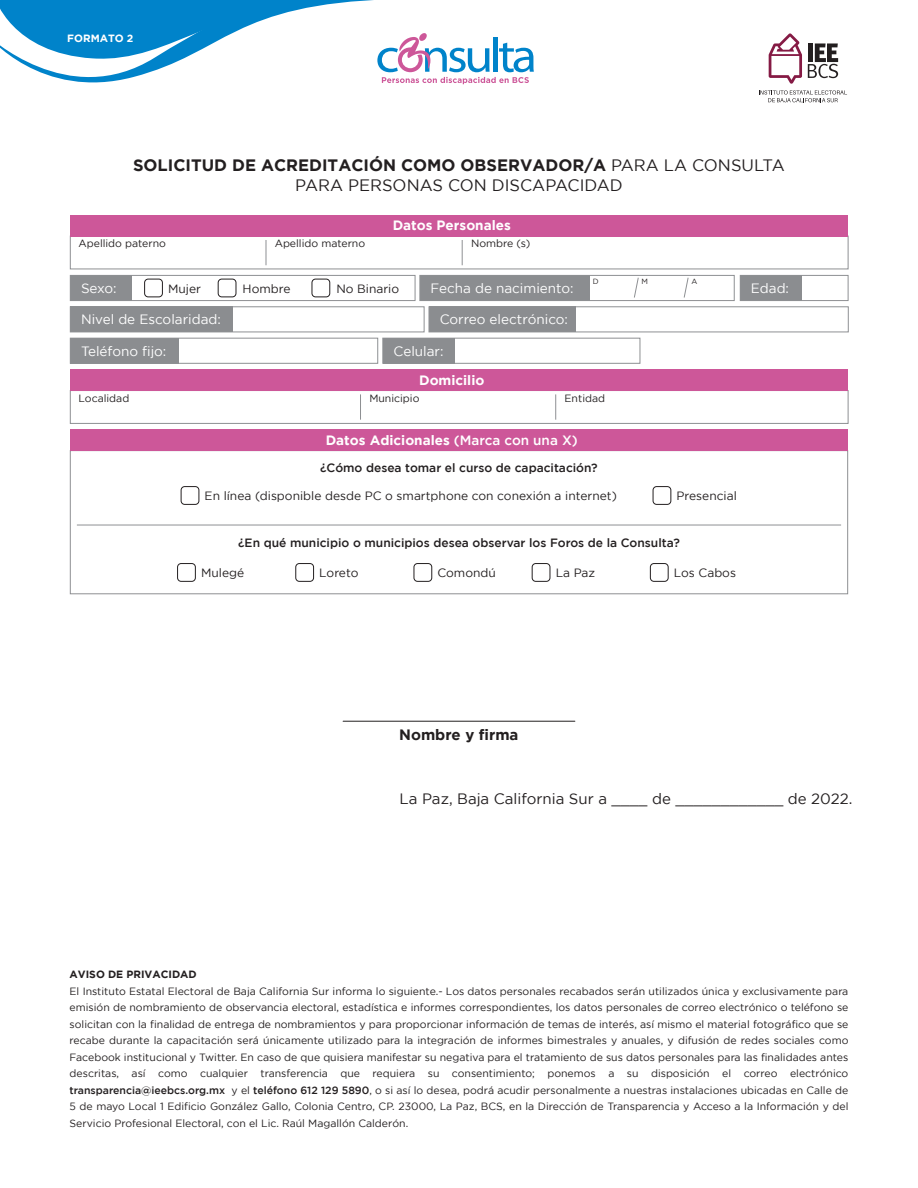
<style>
.page{position:relative;width:918px;height:1188px;background:#fff}
.page>*{position:absolute;margin:0;border:0;box-sizing:border-box;transform-origin:0 0}
.t1{font:16.5px/19.8px "Gotham";color:#231f20;text-align:center}
.t2{font:15px "Gotham";color:#231f20}
.t3{font:700 15px "Gotham";color:#231f20}
.t4{font:13.5px "Gotham";color:#fff}
.t5{font:700 13.5px "Gotham";color:#fff}
.t6{font:12px "Gotham";color:#231f20}
.t7{font:500 12px "Gotham";color:#231f20}
.t8{font:10.5px/16.5px "Gotham";color:#231f20;text-align:justify}
.t9{font:700 10.5px "Gotham";color:#231f20}
.t10{font:700 10.5px "Gotham";color:#fff}
.t11{font:7.5px "Gotham";color:#231f20}
.s1{font-weight:700}
.s2{font-weight:500}
</style>
<div class="page">
<div style="left:70px;top:236px;width:779px;height:33px;border:1px solid #8e9093"></div>
<svg style="left:392px;top:33px;width:142px;height:51px"></svg>
<svg style="left:0;top:0;width:392px;height:83px"></svg>
<hr style="left:343px;top:721px;width:232px;height:1px;background:#231f20">
<div style="left:70px;top:275px;width:61px;height:26px;background:#8b8d90"></div>
<div style="left:70px;top:275px;width:346px;height:26px;border:1px solid #8e9093"></div>
<div style="left:70px;top:307px;width:162px;height:25px;background:#8b8d90"></div>
<div style="left:70px;top:306px;width:355px;height:26px;border:1px solid #8e9093"></div>
<div style="left:70px;top:338px;width:108px;height:25px;background:#8b8d90"></div>
<div style="left:70px;top:338px;width:308px;height:26px;border:1px solid #8e9093"></div>
<div style="left:383px;top:338px;width:72px;height:25px;background:#8b8d90"></div>
<div style="left:382px;top:338px;width:258px;height:26px;border:1px solid #8e9093"></div>
<div style="left:429px;top:307px;width:146px;height:25px;background:#8b8d90"></div>
<div style="left:429px;top:306px;width:420px;height:26px;border:1px solid #8e9093"></div>
<svg style="left:266px;top:240px;width:1px;height:25px"></svg>
<svg style="left:462px;top:240px;width:1px;height:25px"></svg>
<div style="left:218px;top:279px;width:18px;height:18px;border:1px solid #231f20;border-radius:4px"></div>
<div style="left:312px;top:279px;width:18px;height:18px;border:1px solid #231f20;border-radius:4px"></div>
<div style="left:144px;top:279px;width:19px;height:18px;border:1px solid #231f20;border-radius:4px"></div>
<div style="left:70px;top:450px;width:778px;height:144px;border:1px solid #8e9093"></div>
<div style="left:420px;top:275px;width:170px;height:26px;background:#8b8d90"></div>
<div style="left:419px;top:275px;width:316px;height:26px;border:1px solid #8e9093"></div>
<div style="left:740px;top:275px;width:61px;height:26px;background:#8b8d90"></div>
<div style="left:740px;top:275px;width:109px;height:26px;border:1px solid #8e9093"></div>
<svg style="left:634px;top:277px;width:5px;height:21px"></svg>
<svg style="left:683px;top:277px;width:6px;height:21px"></svg>
<div style="left:70px;top:215px;width:778px;height:21px;background:#cd5799"></div>
<div style="left:70px;top:390px;width:779px;height:34px;border:1px solid #8e9093"></div>
<svg style="left:360px;top:394px;width:1px;height:26px"></svg>
<svg style="left:555px;top:394px;width:1px;height:26px"></svg>
<div style="left:70px;top:370px;width:778px;height:21px;background:#cd5799"></div>
<div style="left:70px;top:430px;width:778px;height:21px;background:#cd5799"></div>
<div style="left:181px;top:486px;width:18px;height:19px;border:1px solid #231f20;border-radius:4px"></div>
<div style="left:653px;top:486px;width:18px;height:19px;border:1px solid #231f20;border-radius:4px"></div>
<div style="left:177px;top:563px;width:19px;height:19px;border:1px solid #231f20;border-radius:4px"></div>
<div style="left:295px;top:563px;width:19px;height:19px;border:1px solid #231f20;border-radius:4px"></div>
<div style="left:414px;top:563px;width:18px;height:19px;border:1px solid #231f20;border-radius:4px"></div>
<div style="left:532px;top:563px;width:18px;height:19px;border:1px solid #231f20;border-radius:4px"></div>
<div style="left:650px;top:563px;width:19px;height:19px;border:1px solid #231f20;border-radius:4px"></div>
<hr style="left:77px;top:525px;width:764px;height:1px;background:#8e9093">
<svg style="left:769px;top:33px;width:33px;height:51px"></svg>
<svg style="left:808px;top:43px;width:30px;height:35px"></svg>
<svg style="left:759px;top:90px;width:88px;height:12px"></svg>
<p class="t10" style="left:67px;top:32px;width:68px">FORMATO 2</p>
<h1 class="t1" style="left:133px;top:155px;width:653px"><span class="s1">SOLICITUD DE ACREDITACIÓN COMO OBSERVADOR/A</span> PARA LA CONSULTA<br>PARA PERSONAS CON DISCAPACIDAD</h1>
<p class="t8" style="left:79px;top:235px;width:89px">Apellido paterno</p>
<p class="t5" style="left:393px;top:218px;width:120px">Datos Personales</p>
<p class="t8" style="left:275px;top:235px;width:92px">Apellido materno</p>
<p class="t8" style="left:471px;top:235px;width:61px">Nombre (s)</p>
<p class="t11" style="left:593px;top:277px;width:7px">D</p>
<p class="t11" style="left:642px;top:277px;width:8px">M</p>
<p class="t11" style="left:691px;top:277px;width:7px">A</p>
<p class="t4" style="left:431px;top:281px;width:145px">Fecha de nacimiento:</p>
<p class="t4" style="left:751px;top:281px;width:40px">Edad:</p>
<p class="t4" style="left:81px;top:281px;width:37px">Sexo:</p>
<p class="t4" style="left:81px;top:312px;width:141px">Nivel de Escolaridad:</p>
<p class="t4" style="left:81px;top:344px;width:87px">Teléfono fijo:</p>
<p class="t4" style="left:394px;top:344px;width:51px">Celular:</p>
<p class="t6" style="left:243px;top:282px;width:49px">Hombre</p>
<p class="t6" style="left:336px;top:282px;width:64px">No Binario</p>
<p class="t6" style="left:168px;top:282px;width:34px">Mujer</p>
<p class="t4" style="left:440px;top:312px;width:130px">Correo electrónico:</p>
<p class="t5" style="left:419px;top:372px;width:67px">Domicilio</p>
<p class="t8" style="left:79px;top:389px;width:52px">Localidad</p>
<p class="t8" style="left:369px;top:389px;width:52px">Municipio</p>
<p class="t8" style="left:565px;top:389px;width:42px">Entidad</p>
<p class="t5" style="left:326px;top:432px;width:254px">Datos Adicionales <span class="s2">(Marca con una X)</span></p>
<p class="t7" style="left:320px;top:461px;width:279px">¿Cómo desea tomar el curso de capacitación?</p>
<p class="t6" style="left:205px;top:489px;width:414px">En línea (disponible desde PC o smartphone con conexión a internet)</p>
<p class="t6" style="left:677px;top:489px;width:62px">Presencial</p>
<p class="t7" style="left:238px;top:535px;width:443px">¿En qué municipio o municipios desea observar los Foros de la Consulta?</p>
<p class="t6" style="left:201px;top:566px;width:45px">Mulegé</p>
<p class="t6" style="left:319px;top:566px;width:41px">Loreto</p>
<p class="t6" style="left:438px;top:566px;width:60px">Comondú</p>
<p class="t6" style="left:556px;top:566px;width:41px">La Paz</p>
<p class="t6" style="left:674px;top:566px;width:64px">Los Cabos</p>
<h2 class="t3" style="left:399px;top:726px;width:121px">Nombre y firma</h2>
<h2 class="t2" style="left:400px;top:790px;width:454px">La Paz, Baja California Sur a ____ de ____________ de 2022.</h2>
<p class="t9" style="left:70px;top:969px;width:129px">AVISO DE PRIVACIDAD</p>
<p class="t8" style="left:70px;top:983px;width:780px">El Instituto Estatal Electoral de Baja California Sur informa lo siguiente.- Los datos personales recabados serán utilizados única y exclusivamente para emisión de nombramiento de observancia electoral, estadística e informes correspondientes, los datos personales de correo electrónico o teléfono se solicitan con la finalidad de entrega de nombramientos y para proporcionar información de temas de interés, así mismo el material fotográfico que se recabe durante la capacitación será únicamente utilizado para la integración de informes bimestrales y anuales, y difusión de redes sociales como Facebook institucional y Twitter. En caso de que quisiera manifestar su negativa para el tratamiento de sus datos personales para las finalidades antes descritas, así como cualquier transferencia que requiera su consentimiento; ponemos a su disposición el correo electrónico <span class="s2">transparencia@ieebcs.org.mx</span> y el <span class="s2">teléfono 612 129 5890</span>, o si así lo desea, podrá acudir personalmente a nuestras instalaciones ubicadas en Calle de 5 de mayo Local 1 Edificio González Gallo, Colonia Centro, CP. 23000, La Paz, BCS, en la Dirección de Transparencia y Acceso a la Información y del Servicio Profesional Electoral, con el Lic. Raúl Magallón Calderón.</p>
</div>
